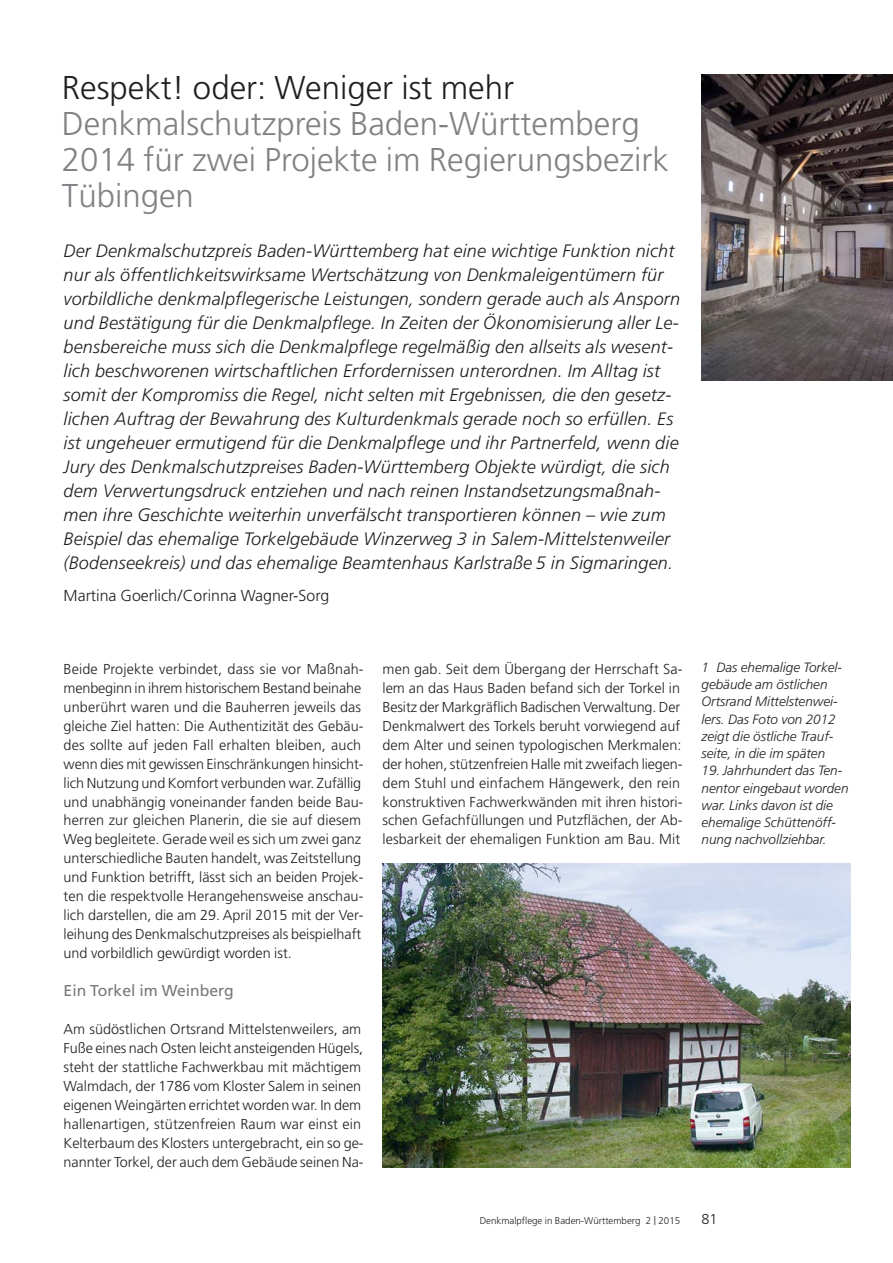
<style>
.page{position:relative;width:893px;height:1263px;background:#fff}
.page>*{position:absolute;margin:0;border:0;box-sizing:border-box;transform-origin:0 0}
.t1{font:300 33px/36px "Frutiger";color:#808285}
.t2{font:italic 300 18px/24px "Frutiger";letter-spacing:.01em;color:#231f20}
.t3{font:300 15.9px "Frutiger";color:#231f20}
.t4{font:15.75px "Frutiger";color:#77787b}
.t5{font:300 14.4px/19px "Frutiger";color:#231f20}
.t6{font:italic 300 13.5px/17.2px "Frutiger";color:#231f20}
.t7{font:300 9.75px "Frutiger";color:#231f20}
.s1{color:#231f20}
.s2{font-size:12px}
</style>
<div class="page">
<img style="left:701px;top:74px;width:191px;height:307px">
<img style="left:382px;top:863px;width:468px;height:304px">
<p class="t1" style="left:62px;top:72px;width:609px"><span class="s1">Respekt! oder: Weniger ist mehr<br></span>Denkmalschutzpreis Baden-Württemberg<br>2014 für zwei Projekte im Regierungsbezirk<br>Tübingen</p>
<p class="t2" style="left:64px;top:240px;width:618px">Der Denkmalschutzpreis Baden-Württemberg hat eine wichtige Funktion nicht nur als öffentlichkeitswirksame Wertschätzung von Denkmaleigentümern für vorbildliche denkmalpflegerische Leistungen, sondern gerade auch als Ansporn und Bestätigung für die Denkmalpflege. In Zeiten der Ökonomisierung aller Le&shy;bensbereiche muss sich die Denkmalpflege regelmäßig den allseits als wesent&shy;lich beschworenen wirtschaftlichen Erfordernissen unterordnen. Im Alltag ist somit der Kompromiss die Regel, nicht selten mit Ergebnissen, die den gesetz&shy;lichen Auftrag der Bewahrung des Kulturdenkmals gerade noch so erfüllen. Es ist ungeheuer ermutigend für die Denkmalpflege und ihr Partnerfeld, wenn die Jury des Denkmalschutzpreises Baden-Württemberg Objekte würdigt, die sich dem Verwertungsdruck entziehen und nach reinen Instandsetzungsmaßnah&shy;men ihre Geschichte weiterhin unverfälscht transportieren können – wie zum Beispiel das ehemalige Torkelgebäude Winzerweg 3 in Salem-Mittelstenweiler (Bodenseekreis) und das ehemalige Beamtenhaus Karlstraße 5 in Sigmaringen.</p>
<p class="t3" style="left:64px;top:589px;width:267px">Martina Goerlich/ Corinna Wagner-Sorg</p>
<p class="t5" style="left:64px;top:660px;width:302px">Beide Projekte verbindet, dass sie vor Maßnah&shy;menbeginn in ihrem historischem Bestand beinahe unberührt waren und die Bauherren jeweils das gleiche Ziel hatten: Die Authentizität des Gebäu&shy;des sollte auf jeden Fall erhalten bleiben, auch wenn dies mit gewissen Einschränkungen hinsicht - lich Nutzung und Komfort verbunden war. Zufällig und unabhängig voneinander fanden beide Bau&shy;herren zur gleichen Planerin, die sie auf diesem Weg begleitete. Gerade weil es sich um zwei ganz unterschiedliche Bauten handelt, was Zeitstellung und Funktion betrifft, lässt sich an beiden Projek&shy;ten die respektvolle Herangehensweise anschau&shy;lich darstellen, die am 29. April 2015 mit der Ver&shy;leihung des Denkmalschutzpreises als beispielhaft und vorbildlich gewürdigt worden ist.</p>
<p class="t4" style="left:64px;top:985px;width:172px">Ein Torkel im Weinberg</p>
<p class="t5" style="left:64px;top:1021px;width:302px">Am südöstlichen Ortsrand Mittelstenweilers, am Fuße eines nach Osten leicht ansteigenden Hügels, steht der stattliche Fachwerkbau mit mächtigem Walmdach, der 1786 vom Kloster Salem in seinen eigenen Weingärten errichtet worden war. In dem hallenartigen, stützenfreien Raum war einst ein Kelterbaum des Klosters untergebracht, ein so ge&shy;nannter Torkel, der auch dem Gebäude seinen Na-</p>
<p class="t5" style="left:382px;top:660px;width:302px">men gab. Seit dem Übergang der Herrschaft Sa&shy;lem an das Haus Baden befand sich der Torkel in Besitz der Markgräflich Badischen Verwaltung. Der Denkmalwert des Torkels beruht vorwiegend auf dem Alter und seinen typologischen Merkmalen: der hohen, stützenfreien Halle mit zweifach liegen - dem Stuhl und einfachem Hängewerk, den rein konstruktiven Fachwerkwänden mit ihren histori&shy;schen Gefachfüllungen und Putzflächen, der Ab&shy;lesbarkeit der ehemaligen Funktion am Bau. Mit</p>
<p class="t6" style="left:701px;top:660px;width:142px">1 Das ehemalige Torkel&shy;gebäude am östlichen<br>Ortsrand Mittelstenwei&shy;lers. Das Foto von 2012 zeigt die östliche Trauf&shy;seite, in die im späten</p>
<p class="t6" style="left:701px;top:763px;width:149px">19. Jahrhundert das Ten&shy;nentor eingebaut worden war. Links davon ist die ehemalige Schüttenöff&shy;nung nachvollziehbar.</p>
<p class="t7" style="left:480px;top:1217px;width:202px">Denkmalpflege in Baden-Württemberg 2 <span class="s2">|</span> 2015</p>
<p class="t5" style="left:701px;top:1211px;width:18px">81</p>
</div>
